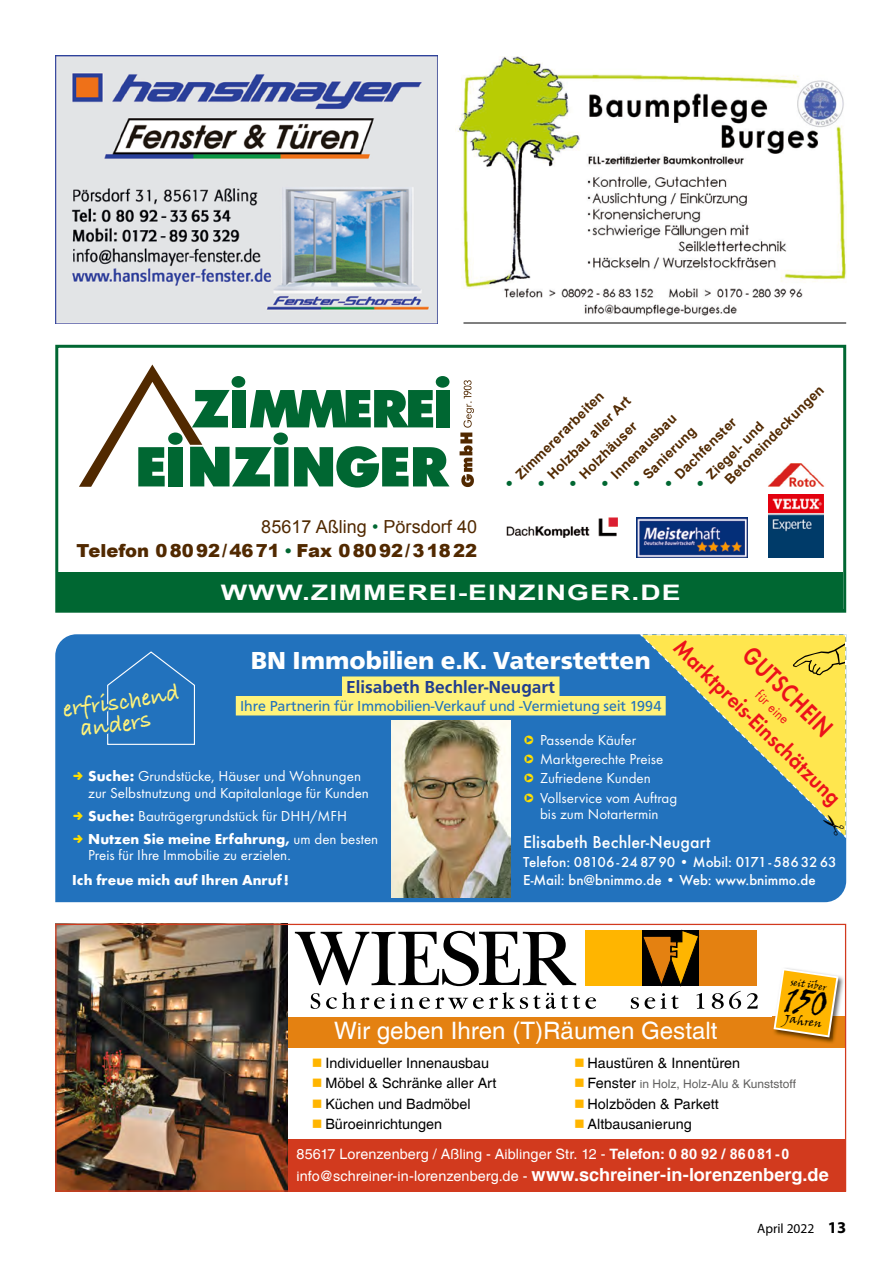
<style>
.page{position:relative;width:893px;height:1263px;background:#fff}
.page>*{position:absolute;margin:0;border:0;box-sizing:border-box;transform-origin:0 0}
.t1{font:600 26.25px "Futura T";color:#ec111a;scale:.8 1}
.t2{font:700 25.5px "Frutus T";color:#fff}
.t3{font:500 24px "Helvetica";color:#fff}
.t4{font:700 24px "Bradley Hand ITCTT";color:#fff37b}
.t5{font:600 23.1px "Futura T";color:#ec111a;scale:.91 1}
.t6{font:700 21.3px "Arial";letter-spacing:.04em;color:#fff;scale:1.32 1}
.t7{font:900 18px/24px "Arial";color:#512900;text-align:right}
.t8{font:500 18px "Futura T";color:#fff}
.t9{font:500 18px "Frutus T";color:#223e8f}
.t10{font:15px/16.5px "Futura T";color:#fff}
.t11{font:500 15px/18px "Futura T";color:#fff}
.t12{font:15px "Frutus T";color:#2272bd}
.t13{font:700 15px "Futura T";color:#fff}
.t14{font:14.85px "Futura T";color:#ec111a;scale:.91 1}
.allg__Fließtext{font:700 14.4px "Arial";letter-spacing:.06em;color:#fff}
.t15{font:500 14.25px "Helvetica";color:#000}
.t16{font:500 14.25px/21.6px "Helvetica";letter-spacing:.005em;color:#fff}
.t17{font:700 13.5px/16.5px "Arial";color:#512900}
.t18{font:13.5px "Myriad Pro";color:#000}
.t19{font:500 11.85px "Helvetica";color:#626160}
.t20{font:11.85px "Viner Hand ITC";color:#000}
.t21{font:9.45px "Viner Hand ITC";color:#000}
.s1{font-size:18px;color:#006732}
.s2{font-weight:400}
.s3{font-weight:400;color:#006732}
.s4{font-weight:700;color:#006732}
.s5{color:#2272bd}
.s6{color:#ffdf00}
.s7{font-weight:700}
.s8{color:#ffb500}
.s9{font-size:14.25px;color:#000}
.s10{font-weight:700;font-size:18px}
.s11{font-weight:700;font-size:16.5px}
</style>
<div class="page">
<img style="left:55px;top:924px;width:791px;height:268px">
<img style="left:729px;top:1145px;width:75px;height:18px">
<div style="left:55px;top:634px;width:791px;height:268px;background:#2272bd"></div>
<img style="left:391px;top:721px;width:119px;height:176px">
<div style="left:342px;top:676px;width:217px;height:21px;background:#fff37b"></div>
<div style="left:236px;top:696px;width:430px;height:19px;background:#fff37b"></div>
<div style="left:55px;top:345px;width:791px;height:268px;border:3px solid #006732"></div>
<img style="left:507px;top:518px;width:110px;height:20px">
<div style="left:58px;top:572px;width:785px;height:39px;background:#006732"></div>
<img style="left:768px;top:463px;width:57px;height:24px">
<img style="left:637px;top:518px;width:110px;height:39px">
<svg style="left:460px;top:380px;width:14px;height:107px"></svg>
<svg style="left:79px;top:364px;width:370px;height:124px"></svg>
<img style="left:768px;top:494px;width:56px;height:63px">
<img style="left:455px;top:56px;width:391px;height:260px">
<hr style="left:463px;top:323px;width:383px;height:1px;background:#000">
<img style="left:55px;top:55px;width:383px;height:268px">
<svg style="left:74px;top:772px;width:9px;height:8px"></svg>
<svg style="left:74px;top:811px;width:9px;height:9px"></svg>
<svg style="left:74px;top:834px;width:9px;height:9px"></svg>
<svg style="left:773px;top:968px;width:65px;height:69px"></svg>
<svg style="left:638px;top:634px;width:208px;height:206px;background:#90ac87"></svg>
<div style="left:81px;top:651px;width:115px;height:94px;background:#2272bd"></div>
<p class="t17" style="left:710px;top:465px;width:135px;text-indent:-23px;rotate:-45deg"><span class="s1">•</span> Ziegel- und<br>Betoneindeckungen</p>
<p class="t17" style="left:503px;top:481px;width:133px;rotate:-45deg"><span class="s1">•</span> Zimmererarbeiten</p>
<p class="t17" style="left:535px;top:481px;width:126px;rotate:-45deg"><span class="s1">•</span> Holzbau aller Art</p>
<p class="t17" style="left:598px;top:481px;width:101px;rotate:-45deg"><span class="s1">•</span> Innenausbau</p>
<p class="t17" style="left:662px;top:481px;width:96px;rotate:-45deg"><span class="s1">•</span> Dachfenster</p>
<p class="t17" style="left:566px;top:481px;width:91px;rotate:-45deg"><span class="s1">•</span> Holzhäuser</p>
<p class="t17" style="left:630px;top:481px;width:83px;rotate:-45deg"><span class="s1">•</span> Sanierung</p>
<p class="t7" style="left:77px;top:514px;width:402px"><span class="s2">85617 Aßling</span> <span class="s3">•</span> <span class="s2">Pörsdorf 40<br></span>Telefon 08092/4671 <span class="s4">•</span> Fax 08092/31822</p>
<h3 class="t6" style="left:221px;top:578px;width:350px">WWW.ZIMMEREI-EINZINGER.DE</h3>
<h3 class="t5" style="left:688px;top:633px;width:249px;rotate:45deg">Marktpreis-Einschätzung</h3>
<h1 class="t1" style="left:758px;top:640px;width:145px;rotate:45deg">GUTSCHEIN</h1>
<h2 class="t2" style="left:251px;top:645px;width:401px">BN Immobilien e.K. Vaterstetten</h2>
<p class="t9" style="left:346px;top:677px;width:210px">Elisabeth Bechler-Neugart</p>
<p class="t14" style="left:764px;top:686px;width:46px;rotate:45deg">für eine</p>
<h3 class="t4" style="left:61px;top:691px;width:68px;rotate:-7deg">erfr<span class="s5">i</span>sc</h3>
<p class="t12" style="left:240px;top:697px;width:423px">Ihre Partnerin für Immobilien-Verkauf und -Vermietung seit 1994</p>
<p class="t10" style="left:523px;top:732px;width:114px"><span class="s6">❑</span> Passende Käufer</p>
<p class="t10" style="left:523px;top:751px;width:142px"><span class="s6">❑</span> Marktgerechte Preise</p>
<p class="t10" style="left:523px;top:770px;width:129px"><span class="s6">❑</span> Zufriedene Kunden</p>
<p class="t10" style="left:523px;top:789px;width:156px;text-align:center"><span class="s6">❑</span> Vollservice vom Auftrag bis zum Notartermin</p>
<p class="t8" style="left:523px;top:831px;width:189px">Elisabeth Bechler-Neugart</p>
<p class="t11" style="left:523px;top:853px;width:315px">Telefon: 08106-248790 • Mobil: 0171-5863263<br>E-Mail: bn@bnimmo.de • Web: www.bnimmo.de</p>
<p class="t10" style="left:88px;top:768px;width:282px"><span class="s7">Suche:</span> Grundstücke, Häuser und Wohnungen zur Selbstnutzung und Kapitalanlage für Kunden</p>
<p class="t10" style="left:88px;top:804px;width:292px;line-height:22.8px"><span class="s7">Suche:</span> Bauträgergrundstück für DHH/MFH<br><span class="s7">Nutzen Sie meine Erfahrung,</span> um den besten</p>
<p class="t10" style="left:88px;top:847px;width:204px">Preis für Ihre Immobilie zu erzielen.</p>
<p class="t13" style="left:72px;top:871px;width:218px">Ich freue mich auf Ihren Anruf!</p>
<p class="t21" style="left:791px;top:976px;width:38px;rotate:8deg">seit über</p>
<p class="t20" style="left:785px;top:1011px;width:40px;rotate:8deg">Jahren</p>
<h3 class="t3" style="left:334px;top:1016px;width:385px">Wir geben Ihren (T)Räumen Gestalt</h3>
<p class="t15" style="left:312px;top:1054px;width:179px"><span class="s8">■</span> Individueller Innenausbau</p>
<p class="t15" style="left:312px;top:1075px;width:186px"><span class="s8">■</span> Möbel &amp; Schränke aller Art</p>
<p class="t15" style="left:312px;top:1095px;width:161px"><span class="s8">■</span> Küchen und Badmöbel</p>
<p class="t15" style="left:312px;top:1116px;width:132px"><span class="s8">■</span> Büroeinrichtungen</p>
<p class="t15" style="left:574px;top:1054px;width:168px"><span class="s8">■</span> Haustüren &amp; Innentüren</p>
<p class="t19" style="left:574px;top:1077px;width:223px"><span class="s8">■</span> <span class="s9">Fenster</span> in Holz, Holz-Alu &amp; Kunststoff</p>
<p class="t15" style="left:574px;top:1095px;width:146px"><span class="s8">■</span> Holzböden &amp; Parkett</p>
<p class="t15" style="left:574px;top:1116px;width:119px"><span class="s8">■</span> Altbausanierung</p>
<p class="allg__Fließtext" style="left:730px;top:1144px;width:61px">86081-0</p>
<p class="t16" style="left:297px;top:1144px;width:534px">85617 Lorenzenberg / Aßling - Aiblinger Str. 12 - <span class="s7">Telefon: 0 80 92 / 62 47 </span>info@schreiner-in-lorenzenberg.de - <span class="s10">www.schreiner-in-lorenzenberg.de</span></p>
<p class="t18" style="left:757px;top:1220px;width:91px">April 2022 <span class="s11">13</span></p>
</div>
